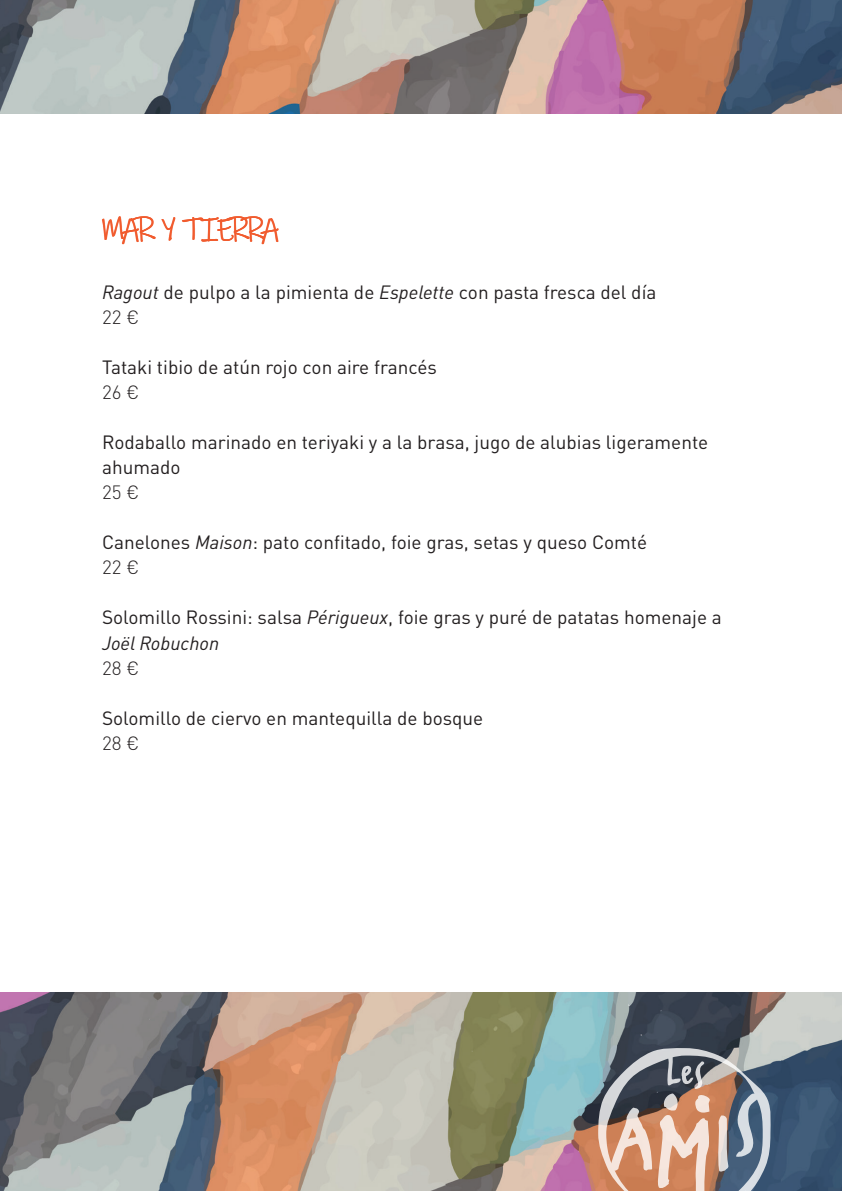
<style>
.page{position:relative;width:842px;height:1191px;background:#fff}
.page>*{position:absolute;margin:0;border:0;box-sizing:border-box;transform-origin:0 0}
.t1{font:34.2px "Ink Free";letter-spacing:-.12em;color:#f15b2e;scale:.88 1}
.t2{font:19px/25px "DIN Pro";color:#231f20}
.t3{font:300 19px "DIN Pro";color:#231f20}
.s1{font-style:italic}
.s2{font-weight:300}
</style>
<div class="page">
<img style="left:1px;top:992px;width:841px;height:199px">
<img style="left:0;top:0;width:842px;height:113px">
<svg style="left:598px;top:1047px;width:174px;height:144px;background:#a18f88"></svg>
<img style="left:0;top:992px;width:1px;height:199px">
<h1 class="t1" style="left:101px;top:209px;width:205px">MAR Y TIERRA</h1>
<p class="t2" style="left:102px;top:279px;width:556px"><span class="s1">Ragout</span> de pulpo a la pimienta de <span class="s1">Espelette</span> con pasta fresca del día<br><span class="s2">22 €</span></p>
<p class="t2" style="left:102px;top:354px;width:336px">Tataki tibio de atún rojo con aire francés</p>
<p class="t3" style="left:102px;top:379px;width:39px">26 €</p>
<p class="t2" style="left:102px;top:429px;width:608px">Rodaballo marinado en teriyaki y a la brasa, jugo de alubias ligeramente ahumado</p>
<p class="t3" style="left:102px;top:479px;width:39px">25 €</p>
<p class="t2" style="left:102px;top:529px;width:546px">Canelones <span class="s1">Maison</span>: pato confitado, foie gras, setas y queso Comté<br><span class="s2">22 €</span></p>
<p class="t2" style="left:102px;top:604px;width:621px">Solomillo Rossini: salsa <span class="s1">Périgueux</span>, foie gras y puré de patatas homenaje a<br><span class="s1">Joël Robuchon</span></p>
<p class="t3" style="left:102px;top:654px;width:39px">28 €</p>
<p class="t2" style="left:102px;top:704px;width:383px">Solomillo de ciervo en mantequilla de bosque</p>
<p class="t3" style="left:102px;top:729px;width:39px">28 €</p>
</div>
